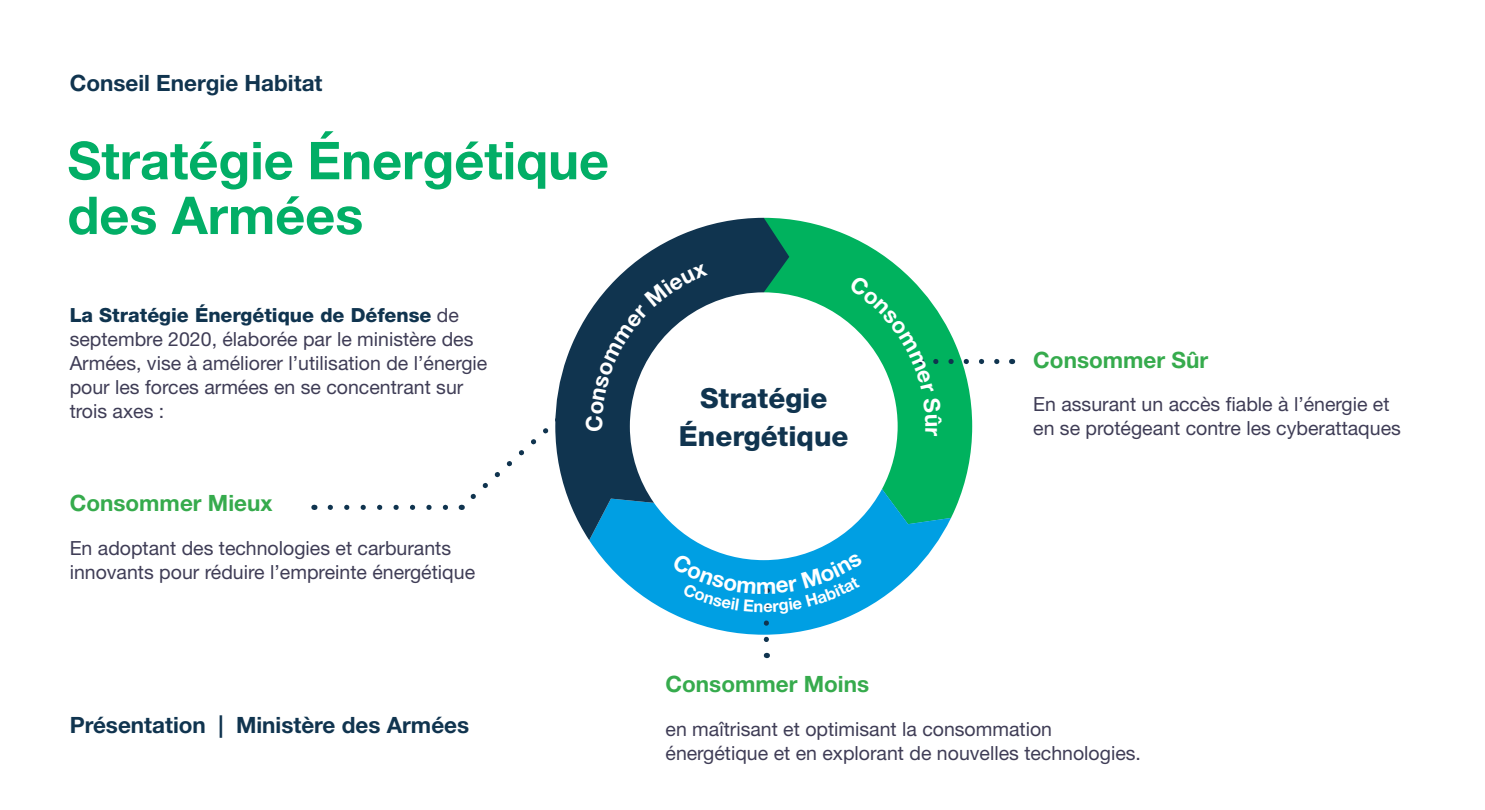
<style>
.page{position:relative;width:1485px;height:810px;background:#fff}
.page>*{position:absolute;margin:0;border:0;box-sizing:border-box;transform-origin:0 0}
.t1{font:700 52.2px/54.8px "Helvetica Neue LT Std";color:#02ae66}
.t2{font:800 27.75px/37.5px "Helvetica Neue LT Std";color:#10344f;text-align:center}
.t3{font:700 22.5px "Helvetica Neue LT Std";color:#10344f}
.t4{font:700 22.5px "Helvetica Neue LT Std";color:#36ab4d}
.t5{font:19.5px/24px "Helvetica Neue LT Std";color:#3f3d56}
.s1{font-weight:800;color:#10344f}
</style>
<div class="page">
<svg style="left:789px;top:219px;width:183px;height:299px"></svg>
<svg style="left:589px;top:489px;width:362px;height:125px"></svg>
<svg style="left:556px;top:218px;width:233px;height:322px"></svg>
<svg style="left:330px;top:505px;width:118px;height:5px"></svg>
<svg style="left:461px;top:407px;width:110px;height:103px"></svg>
<svg style="left:586px;top:264px;width:122px;height:167px"></svg>
<svg style="left:849px;top:275px;width:151px;height:161px"></svg>
<svg style="left:672px;top:553px;width:191px;height:89px"></svg>
<p class="t3" style="left:70px;top:69px;width:254px">Conseil Energie Habitat</p>
<h1 class="t1" style="left:68px;top:132px;width:543px">Stratégie Énergétique des Armées</h1>
<p class="t5" style="left:70px;top:303px;width:419px"><span class="s1">La Stratégie Énergétique de Défense</span> de septembre 2020, élaborée par le ministère des Armées, vise à améliorer l’utilisation de l’énergie pour les forces armées en se concentrant sur trois axes :</p>
<p class="t4" style="left:70px;top:489px;width:204px">Consommer Mieux</p>
<p class="t5" style="left:70px;top:535px;width:407px">En adoptant des technologies et carburants innovants pour réduire l’empreinte énergétique</p>
<p class="t3" style="left:70px;top:711px;width:401px">Présentation | Ministère des Armées</p>
<h2 class="t2" style="left:679px;top:379px;width:171px">Stratégie<br>Énergétique</h2>
<p class="t4" style="left:666px;top:670px;width:205px">Consommer Moins</p>
<p class="t4" style="left:1033px;top:346px;width:176px">Consommer Sûr</p>
<p class="t5" style="left:1033px;top:392px;width:369px">En assurant un accès fiable à l’énergie et en se protégeant contre les cyberattaques</p>
<p class="t5" style="left:666px;top:717px;width:477px">en maîtrisant et optimisant la consommation énergétique et en explorant de nouvelles technologies.</p>
</div>
